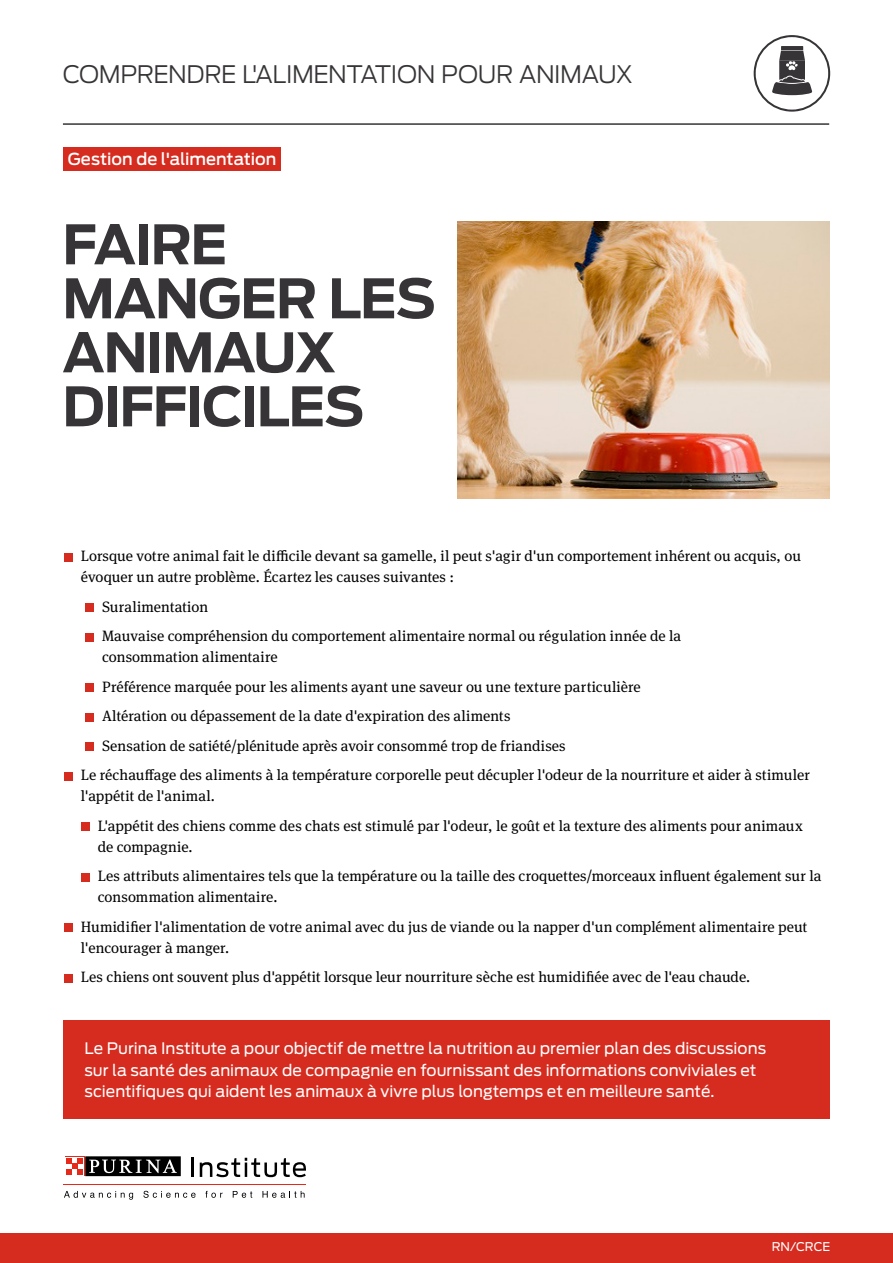
<style>
.page{position:relative;width:893px;height:1263px;background:#fff}
.page>*{position:absolute;margin:0;border:0;box-sizing:border-box;transform-origin:0 0}
.t1{font:700 54px/54px "Antenna";letter-spacing:-.03em;color:#373437}
.t2{font:300 24px "Antenna";letter-spacing:-.02em;color:#373437}
.t3{font:500 16.5px "Antenna";color:#fff}
.t4{font:15.75px/21.8px "Antenna";color:#fff}
.t5{font:15px/29.5px "Meta Serif Pro";letter-spacing:.005em;color:#000}
.t6{font:12px "Antenna";letter-spacing:-.005em;color:#fff}
</style>
<div class="page">
<div style="left:0;top:1233px;width:893px;height:30px;background:#d62b1f"></div>
<hr style="left:63px;top:123px;width:766px;height:2px;background:#373437">
<hr style="left:64px;top:1184px;width:242px;height:1px;background:#e52a1b">
<svg style="left:192px;top:1158px;width:2px;height:19px"></svg>
<svg style="left:200px;top:1158px;width:106px;height:19px"></svg>
<svg style="left:64px;top:1191px;width:69px;height:9px"></svg>
<svg style="left:143px;top:1191px;width:53px;height:7px"></svg>
<svg style="left:205px;top:1191px;width:18px;height:7px"></svg>
<svg style="left:233px;top:1191px;width:19px;height:7px"></svg>
<svg style="left:262px;top:1191px;width:43px;height:7px"></svg>
<svg style="left:85px;top:1176px;width:96px;height:1px"></svg>
<svg style="left:65px;top:1156px;width:20px;height:20px"></svg>
<div style="left:85px;top:1156px;width:96px;height:20px;background:#000"></div>
<svg style="left:89px;top:1159px;width:88px;height:14px"></svg>
<div style="left:65px;top:1157px;width:19px;height:18px;background:#fff"></div>
<svg style="left:66px;top:1158px;width:17px;height:17px"></svg>
<img style="left:458px;top:221px;width:371px;height:277px">
<div style="left:64px;top:147px;width:217px;height:24px;background:#d62b1f"></div>
<svg style="left:754px;top:35px;width:76px;height:77px"></svg>
<div style="left:64px;top:553px;width:8px;height:8px;background:#d62b1f"></div>
<div style="left:85px;top:603px;width:9px;height:9px;background:#d62b1f"></div>
<div style="left:85px;top:633px;width:9px;height:8px;background:#d62b1f"></div>
<div style="left:85px;top:683px;width:9px;height:9px;background:#d62b1f"></div>
<div style="left:85px;top:713px;width:9px;height:8px;background:#d62b1f"></div>
<div style="left:85px;top:742px;width:9px;height:9px;background:#d62b1f"></div>
<div style="left:64px;top:772px;width:8px;height:8px;background:#d62b1f"></div>
<div style="left:81px;top:822px;width:8px;height:9px;background:#d62b1f"></div>
<div style="left:81px;top:873px;width:8px;height:8px;background:#d62b1f"></div>
<div style="left:64px;top:923px;width:8px;height:9px;background:#d62b1f"></div>
<div style="left:64px;top:974px;width:8px;height:8px;background:#d62b1f"></div>
<div style="left:63px;top:1020px;width:767px;height:99px;background:#d62b1f"></div>
<h2 class="t2" style="left:63px;top:58px;width:572px">COMPRENDRE L'ALIMENTATION POUR ANIMAUX</h2>
<p class="t3" style="left:68px;top:148px;width:210px">Gestion de l'alimentation</p>
<h1 class="t1" style="left:62px;top:218px;width:375px">FAIRE<br>MANGER LES<br>ANIMAUX<br>DIFFICILES</h1>
<p class="t5" style="left:81px;top:545px;width:722px;line-height:21px">Lorsque votre animal fait le difficile devant sa gamelle, il peut s'agir d'un comportement inhérent ou acquis, ou évoquer un autre problème. Écartez les causes suivantes :</p>
<p class="t5" style="left:102px;top:591px;width:581px">Suralimentation<br>Mauvaise compréhension du comportement alimentaire normal ou régulation innée de la</p>
<p class="t5" style="left:102px;top:642px;width:177px">consommation alimentaire</p>
<p class="t5" style="left:102px;top:671px;width:540px">Préférence marquée pour les aliments ayant une saveur ou une texture particulière</p>
<p class="t5" style="left:102px;top:701px;width:410px">Altération ou dépassement de la date d'expiration des aliments</p>
<p class="t5" style="left:102px;top:730px;width:465px">Sensation de satiété/plénitude après avoir consommé trop de friandises</p>
<p class="t5" style="left:81px;top:760px;width:730px">Le réchauffage des aliments à la température corporelle peut décupler l'odeur de la nourriture et aider à stimuler</p>
<p class="t5" style="left:98px;top:781px;width:706px;text-indent:-17px">l'appétit de l'animal.<br>L'appétit des chiens comme des chats est stimulé par l'odeur, le goût et la texture des aliments pour animaux</p>
<p class="t5" style="left:98px;top:831px;width:725px">de compagnie.<br>Les attributs alimentaires tels que la température ou la taille des croquettes/morceaux influent également sur la</p>
<p class="t5" style="left:81px;top:882px;width:728px;text-indent:17px">consommation alimentaire.<br>Humidifier l'alimentation de votre animal avec du jus de viande ou la napper d'un complément alimentaire peut</p>
<p class="t5" style="left:81px;top:932px;width:671px">l'encourager à manger.<br>Les chiens ont souvent plus d'appétit lorsque leur nourriture sèche est humidifiée avec de l'eau chaude.</p>
<p class="t4" style="left:85px;top:1037px;width:683px">Le Purina Institute a pour objectif de mettre la nutrition au premier plan des discussions sur la santé des animaux de compagnie en fournissant des informations conviviales et scientifiques qui aident les animaux à vivre plus longtemps et en meilleure santé.</p>
<p class="t6" style="left:772px;top:1239px;width:60px">RN/CRCE</p>
</div>
